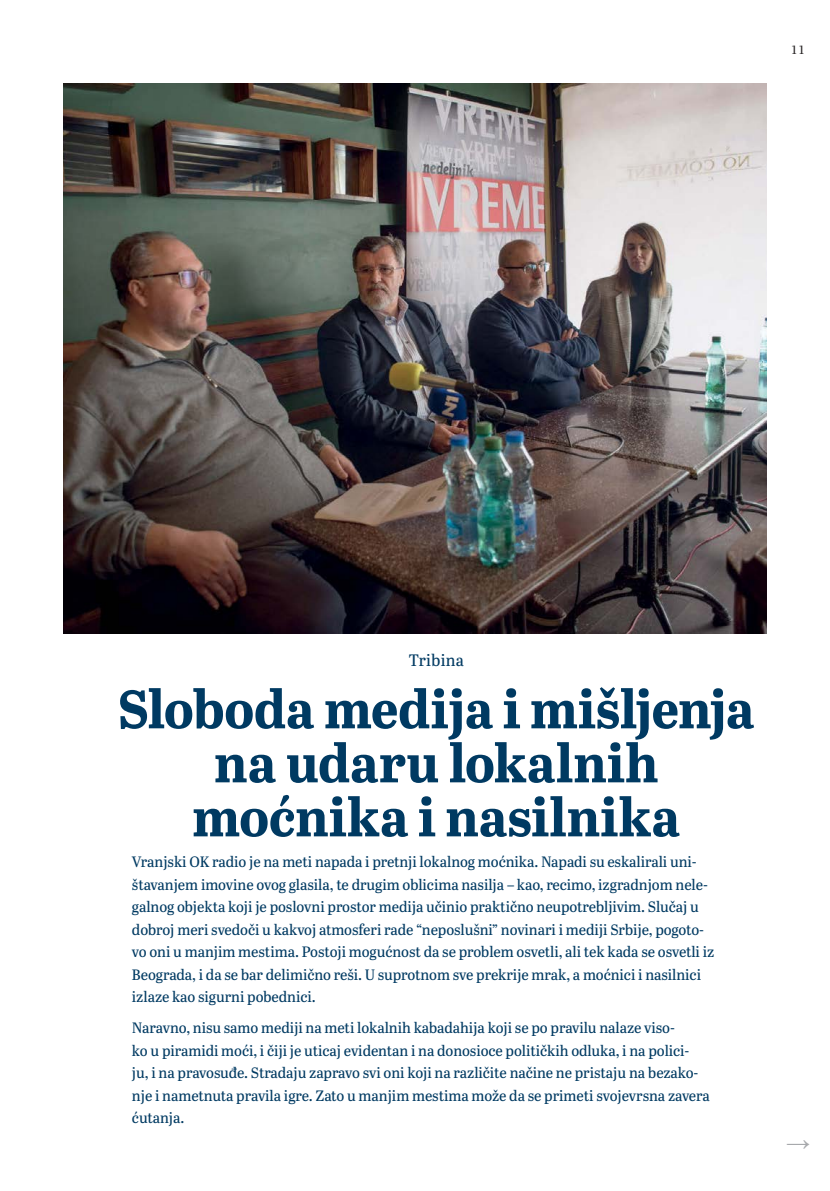
<style>
.page{position:relative;width:830px;height:1191px;background:#fff}
.page>*{position:absolute;margin:0;border:0;box-sizing:border-box;transform-origin:0 0}
.t1{font:700 54px/54px "Abril Titling";letter-spacing:-.005em;color:#003a62;text-align:center}
.t2{font:24px "Times New Roman";color:#a7a9ac}
.t3{font:16.5px "Abril Titling";letter-spacing:.01em;color:#003a62}
.t4{font:15px/22.5px "Abril Titling";letter-spacing:-.005em;color:#003a62}
.t5{font:12px "Abril Titling";color:#231f20}
</style>
<div class="page">
<img style="left:64px;top:84px;width:701px;height:550px">
<p class="t5" style="left:790px;top:45px;width:16px">11</p>
<p class="t3" style="left:408px;top:654px;width:57px">Tribina</p>
<h1 class="t1" style="left:118px;top:686px;width:638px">Sloboda medĳa i mišljenja na udaru lokalnih moćnika i nasilnika</h1>
<p class="t4" style="left:132px;top:852px;width:583px">Vranjski OK radio je na meti napada i pretnji lokalnog moćnika. Napadi su eskalirali uni&shy;štavanjem imovine ovog glasila, te drugim oblicima nasilja – kao, recimo, izgradnjom nele&shy;galnog objekta koji je poslovni prostor medĳa učinio praktično neupotrebljivim. Slučaj u dobroj meri svedoči u kakvoj atmosferi rade “neposlušni” novinari i medĳi Srbĳe, pogoto&shy;vo oni u manjim mestima. Postoji mogućnost da se problem osvetli, ali tek kada se osvetli iz Beograda, i da se bar delimično reši. U suprotnom sve prekrĳe mrak, a moćnici i nasilnici izlaze kao sigurni pobednici.</p>
<p class="t4" style="left:132px;top:1018px;width:579px">Naravno, nisu samo medĳi na meti lokalnih kabadahĳa koji se po pravilu nalaze viso-<br>ko u piramidi moći, i čĳi je uticaj evidentan i na donosioce političkih odluka, i na polici&shy;ju, i na pravosuđe. Stradaju zapravo svi oni koji na različite načine ne pristaju na bezako&shy;nje i nametnuta pravila igre. Zato u manjim mestima može da se primeti svojevrsna zavera ćutanja.</p>
<h2 class="t2" style="left:785px;top:1129px;width:25px">→</h2>
</div>
